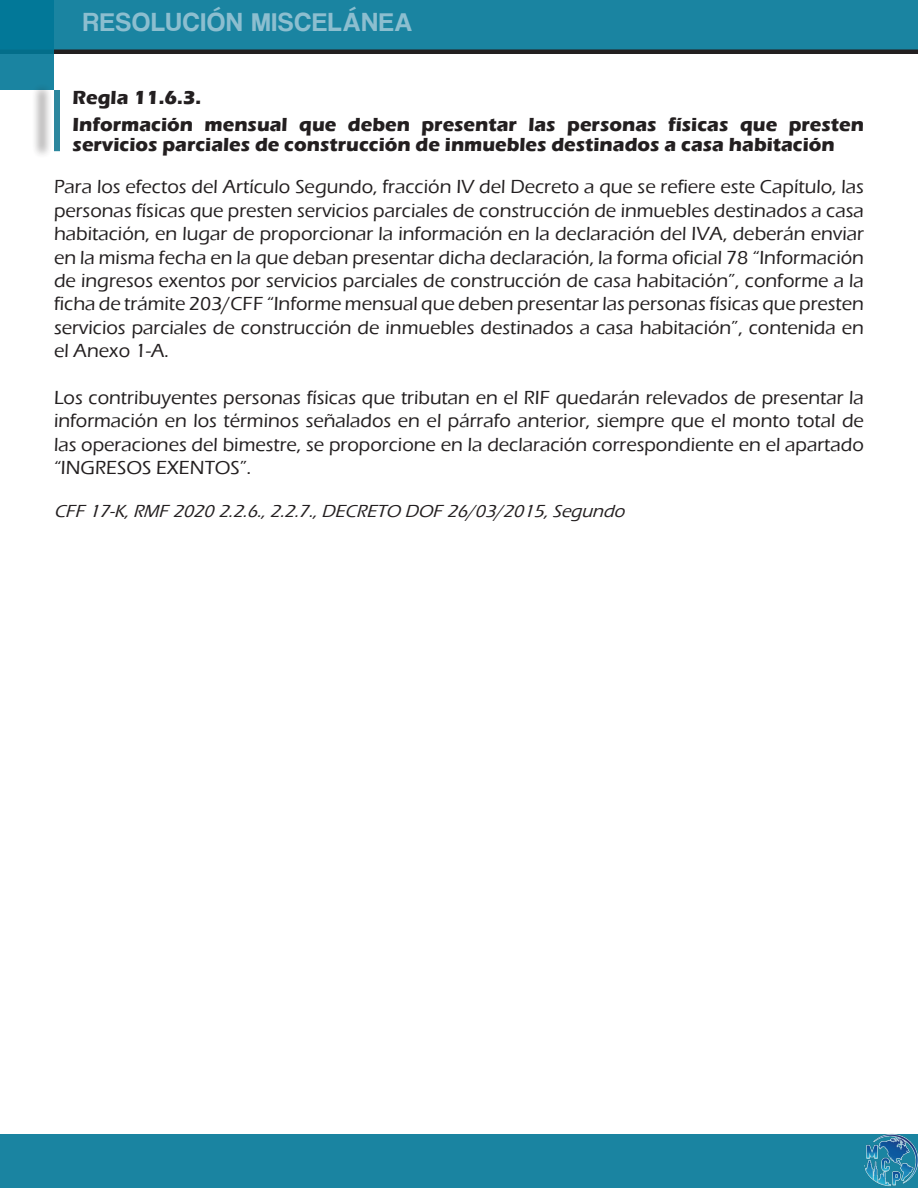
<style>
.page{position:relative;width:918px;height:1188px;background:#fff}
.page>*{position:absolute;margin:0;border:0;box-sizing:border-box;transform-origin:0 0}
.t1{font:27px "Coolvetica Rg";letter-spacing:.05em;color:#9ac5d5}
.t2{font:500 19.5px/23.4px "Eras ITC";color:#231f20;text-align:justify}
.t3{font:700 19.5px/20.2px "Eras ITC";color:#231f20}
.REFERENCIAS{font:italic 500 18px "Eras ITC";color:#231f20}
</style>
<div class="page">
<div style="left:0;top:0;width:918px;height:54px;background:#1a84a1"></div>
<div style="left:0;top:1134px;width:918px;height:54px;background:#1a84a1"></div>
<hr style="left:0;top:50px;width:918px;height:4px;background:#231f20">
<img style="left:864px;top:1134px;width:54px;height:53px">
<svg style="left:0;top:0;width:54px;height:90px;background:#0b7c9a"></svg>
<div style="left:31px;top:82px;width:22px;height:77px;background:#231f20;opacity:.5"></div>
<div style="left:54px;top:93px;width:6px;height:55px;background:#2d879e"></div>
<h1 class="t1" style="left:83px;top:6px;width:331px">RESOLUCIÓN MISCELÁNEA</h1>
<p class="t3" style="left:73px;top:87px;width:130px">Regla 11.6.3.</p>
<p class="t3" style="left:73px;top:114px;width:793px">Información mensual que deben presentar las personas físicas que presten servicios parciales de construcción de inmuebles destinados a casa habitación</p>
<p class="t2" style="left:54px;top:175px;width:812px">Para los efectos del Artículo Segundo, fracción IV del Decreto a que se refiere este Capítulo, las personas físicas que presten servicios parciales de construcción de inmuebles destinados a casa habitación, en lugar de proporcionar la información en la declaración del IVA, deberán enviar en la misma fecha en la que deban presentar dicha declaración, la forma oficial 78 “Información de ingresos exentos por servicios parciales de construcción de casa habitación”, conforme a la ficha de trámite 203/CFF “Informe mensual que deben presentar las personas físicas que presten servicios parciales de construcción de inmuebles destinados a casa habitación”, contenida en el Anexo 1-A.</p>
<p class="t2" style="left:54px;top:386px;width:812px">Los contribuyentes personas físicas que tributan en el RIF quedarán relevados de presentar la información en los términos señalados en el párrafo anterior, siempre que el monto total de las operaciones del bimestre, se proporcione en la declaración correspondiente en el apartado “INGRESOS EXENTOS”.</p>
<p class="REFERENCIAS" style="left:54px;top:501px;width:577px">CFF 17-K,RMF 2020 2.2.6.,2.2.7.,DECRETO DOF 26/03/2015,Segundo</p>
</div>
